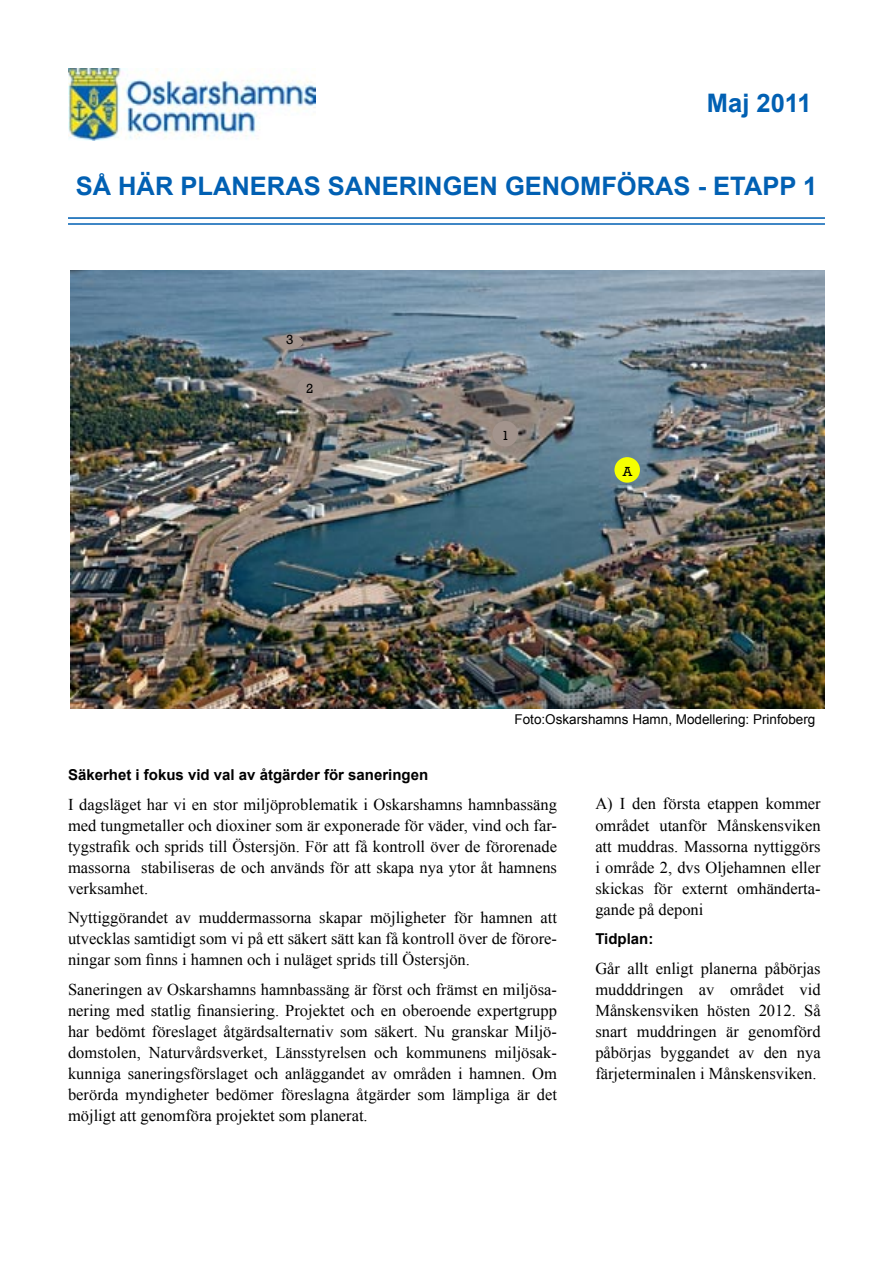
<style>
.page{position:relative;width:893px;height:1263px;background:#fff}
.page>*{position:absolute;margin:0;border:0;box-sizing:border-box;transform-origin:0 0}
.t1{font:700 25.5px "Arial";color:#0160b3}
.t2{font:16.5px/21px "Times New Roman";color:#000;text-align:justify}
.t3{font:700 15px "Arial";color:#000}
.t4{font:13.5px "Arial";color:#000}
.t5{font:13.5px "Rockwell";color:#000}
</style>
<div class="page">
<img style="left:68px;top:68px;width:247px;height:73px">
<hr style="left:68px;top:217px;width:757px;height:2px;background:#0160b3">
<hr style="left:68px;top:224px;width:757px;height:1px;background:#0160b3">
<img style="left:71px;top:270px;width:754px;height:438px">
<div style="left:492px;top:421px;width:26px;height:25px;background:#a3948d;border-radius:50%"></div>
<div style="left:298px;top:377px;width:25px;height:20px;background:#a3948d;border-radius:50%"></div>
<div style="left:277px;top:335px;width:26px;height:14px;background:#a3948d;border-radius:50%"></div>
<div style="left:614px;top:457px;width:26px;height:26px;background:#f6ff00;border-radius:50%"></div>
<p class="t1" style="left:707px;top:86px;width:106px">Maj 2011</p>
<p class="t1" style="left:76px;top:169px;width:743px">SÅ HÄR PLANERAS SANERINGEN GENOMFÖRAS - ETAPP 1</p>
<p class="t5" style="left:286px;top:332px;width:9px">3</p>
<p class="t5" style="left:306px;top:381px;width:9px">2</p>
<p class="t5" style="left:502px;top:427px;width:9px">1</p>
<p class="t5" style="left:623px;top:463px;width:11px">A</p>
<p class="t4" style="left:514px;top:710px;width:302px">Foto:Oskarshamns Hamn, Modellering: Prinfoberg</p>
<p class="t3" style="left:68px;top:765px;width:362px">Säkerhet i fokus vid val av åtgärder för saneringen</p>
<p class="t2" style="left:68px;top:793px;width:490px">I dagsläget har vi en stor miljöproblematik i Oskarshamns hamnbassäng med tungmetaller och dioxiner som är exponerade för väder, vind och far&shy;tygstrafik och sprids till Östersjön. För att få kontroll över de förorenade massorna stabiliseras de och används för att skapa nya ytor åt hamnens verksamhet.</p>
<p class="t2" style="left:68px;top:907px;width:490px">Nyttiggörandet av muddermassorna skapar möjligheter för hamnen att utvecklas samtidigt som vi på ett säkert sätt kan få kontroll över de förore&shy;ningar som finns i hamnen och i nuläget sprids till Östersjön.</p>
<p class="t2" style="left:68px;top:978px;width:490px">Saneringen av Oskarshamns hamnbassäng är först och främst en miljösa&shy;nering med statlig finansiering. Projektet och en oberoende expertgrupp har bedömt föreslaget åtgärdsalternativ som säkert. Nu granskar Miljö&shy;domstolen, Naturvårdsverket, Länsstyrelsen och kommunens miljösak&shy;kunniga saneringsförslaget och anläggandet av områden i hamnen. Om berörda myndigheter bedömer föreslagna åtgärder som lämpliga är det möjligt att genomföra projektet som planerat.</p>
<p class="t2" style="left:595px;top:793px;width:227px">A) I den första etappen kommer området utanför Månskensviken att muddras. Massorna nyttiggörs i område 2, dvs Oljehamnen eller skickas för externt omhänderta&shy;gande på deponi</p>
<p class="t3" style="left:595px;top:929px;width:60px">Tidplan:</p>
<p class="t2" style="left:595px;top:957px;width:227px">Går allt enligt planerna påbörjas mudddringen av området vid Månskensviken hösten 2012. Så snart muddringen är genomförd påbörjas byggandet av den nya färjeterminalen i Månskensviken.</p>
</div>
